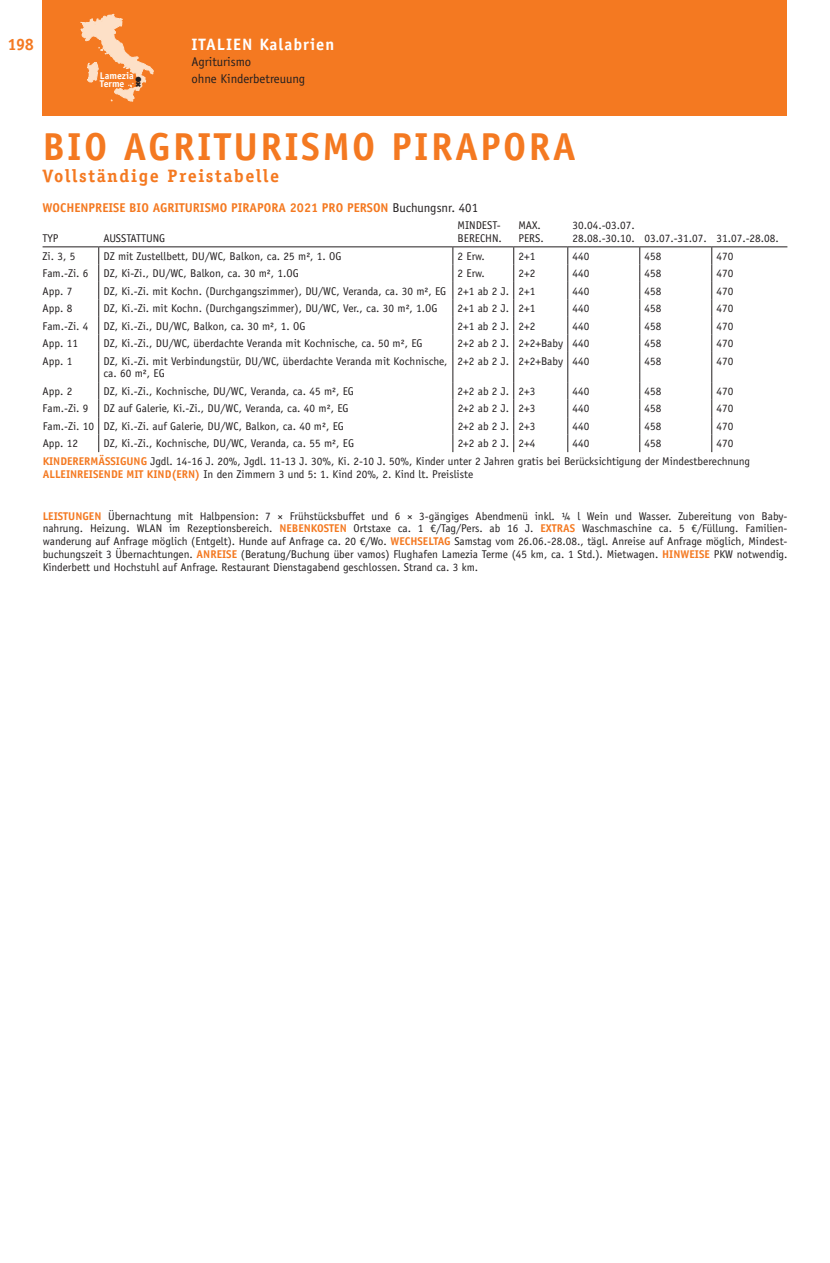
<style>
.page{position:relative;width:830px;height:1263px;background:#fff}
.page>*{position:absolute;margin:0;border:0;box-sizing:border-box;transform-origin:0 0}
.t1{font:700 39px "Officina Sans Std";letter-spacing:.06em;color:#f47921}
.t2{font:700 18px "Officina Serif Std";letter-spacing:.09em;color:#f47921}
.t3{font:700 16.5px "Officina Sans Std";letter-spacing:.06em;color:#fff}
.t4{font:700 16.5px "Officina Sans Std";color:#f47921}
.t5{font:700 12.75px "Officina Sans Std";color:#f47921}
.t6{font:12.75px "Officina Sans Std";color:#231f20}
.t7{font:11.25px/12.8px "Officina Sans Std";color:#231f20}
.t8{font:700 9.75px/8.6px "Officina Sans Std";color:#fff}
.t9{font:7.5px "Zapf Dingbats Std";color:#231f20}
.s1{font-weight:400;color:#231f20}
.s2{font-weight:700;color:#f47921}
</style>
<div class="page">
<div style="left:43px;top:0;width:744px;height:116px;background:#f47921"></div>
<hr style="left:43px;top:246px;width:56px;height:1px;background:#231f20">
<hr style="left:99px;top:246px;width:353px;height:1px;background:#231f20">
<hr style="left:452px;top:246px;width:61px;height:1px;background:#231f20">
<hr style="left:513px;top:246px;width:54px;height:1px;background:#231f20">
<hr style="left:567px;top:246px;width:72px;height:1px;background:#231f20">
<hr style="left:639px;top:246px;width:72px;height:1px;background:#231f20">
<hr style="left:711px;top:246px;width:76px;height:1px;background:#231f20">
<svg style="left:98px;top:247px;width:1px;height:105px"></svg>
<svg style="left:452px;top:247px;width:1px;height:105px"></svg>
<svg style="left:513px;top:247px;width:1px;height:105px"></svg>
<svg style="left:567px;top:247px;width:1px;height:105px"></svg>
<svg style="left:639px;top:247px;width:1px;height:105px"></svg>
<hr style="left:98px;top:352px;width:1px;height:30px;background:#231f20">
<hr style="left:452px;top:352px;width:1px;height:30px;background:#231f20">
<hr style="left:513px;top:352px;width:1px;height:30px;background:#231f20">
<hr style="left:567px;top:352px;width:1px;height:30px;background:#231f20">
<hr style="left:639px;top:352px;width:1px;height:30px;background:#231f20">
<svg style="left:98px;top:382px;width:1px;height:70px"></svg>
<svg style="left:452px;top:382px;width:1px;height:70px"></svg>
<svg style="left:513px;top:382px;width:1px;height:70px"></svg>
<svg style="left:567px;top:382px;width:1px;height:70px"></svg>
<svg style="left:639px;top:382px;width:1px;height:70px"></svg>
<svg style="left:711px;top:247px;width:1px;height:105px"></svg>
<hr style="left:711px;top:352px;width:1px;height:30px;background:#231f20">
<svg style="left:711px;top:382px;width:1px;height:70px"></svg>
<svg style="left:80px;top:14px;width:74px;height:88px"></svg>
<h3 class="t4" style="left:7px;top:34px;width:28px">198</h3>
<p class="t8" style="left:100px;top:71px;width:35px">Lamezia<br>Terme</p>
<p class="t9" style="left:135px;top:76px;width:7px">●</p>
<h3 class="t3" style="left:191px;top:34px;width:144px">ITALIEN Kalabrien</h3>
<p class="t6" style="left:191px;top:71px;width:115px">ohne Kinderbetreuung</p>
<p class="t6" style="left:191px;top:54px;width:61px">Agriturismo</p>
<h1 class="t1" style="left:43px;top:123px;width:534px">BIO AGRITURISMO PIRAPORA</h1>
<h2 class="t2" style="left:43px;top:164px;width:238px">Vollständige Preistabelle</h2>
<p class="t5" style="left:43px;top:200px;width:437px">WOCHENPREISE BIO AGRITURISMO PIRAPORA 2021 PRO PERSON <span class="s1">Buchungsnr. 401</span></p>
<p class="t7" style="left:43px;top:232px;width:18px">TYP</p>
<p class="t7" style="left:103px;top:232px;width:63px">AUSSTATTUNG</p>
<p class="t7" style="left:457px;top:219px;width:46px">MINDEST-<br>BERECHN.</p>
<p class="t7" style="left:518px;top:219px;width:27px">MAX.<br>PERS.</p>
<p class="t7" style="left:572px;top:219px;width:208px">30.04.-03.07.<br>28.08.-30.10. 03.07.-31.07. 31.07.-28.08.</p>
<p class="t7" style="left:43px;top:250px;width:34px">Zi. 3, 5</p>
<p class="t7" style="left:103px;top:250px;width:239px">DZ mit Zustellbett, DU/WC, Balkon, ca. 25 m², 1. OG</p>
<p class="t7" style="left:457px;top:250px;width:29px">2 Erw.</p>
<p class="t7" style="left:518px;top:250px;width:18px">2+1</p>
<p class="t7" style="left:572px;top:250px;width:18px">440</p>
<p class="t7" style="left:644px;top:250px;width:18px">458</p>
<p class="t7" style="left:716px;top:250px;width:18px">470</p>
<p class="t7" style="left:43px;top:267px;width:47px">Fam.-Zi. 6</p>
<p class="t7" style="left:103px;top:267px;width:197px">DZ, Ki-Zi., DU/WC, Balkon, ca. 30 m², 1.OG</p>
<p class="t7" style="left:457px;top:267px;width:29px">2 Erw.</p>
<p class="t7" style="left:518px;top:267px;width:18px">2+2</p>
<p class="t7" style="left:572px;top:267px;width:18px">440</p>
<p class="t7" style="left:644px;top:267px;width:18px">458</p>
<p class="t7" style="left:716px;top:267px;width:18px">470</p>
<p class="t7" style="left:43px;top:285px;width:31px">App. 7</p>
<p class="t7" style="left:103px;top:285px;width:433px">DZ, Ki.-Zi. mit Kochn. (Durchgangszimmer), DU/WC, Veranda, ca. 30 m², EG 2+1 ab 2 J. 2+1</p>
<p class="t7" style="left:572px;top:285px;width:18px">440</p>
<p class="t7" style="left:644px;top:285px;width:18px">458</p>
<p class="t7" style="left:716px;top:285px;width:18px">470</p>
<p class="t7" style="left:43px;top:302px;width:31px">App. 8</p>
<p class="t7" style="left:103px;top:302px;width:335px">DZ, Ki.-Zi. mit Kochn. (Durchgangszimmer), DU/WC, Ver., ca. 30 m², 1.OG</p>
<p class="t7" style="left:457px;top:302px;width:79px">2+1 ab 2 J. 2+1</p>
<p class="t7" style="left:572px;top:302px;width:18px">440</p>
<p class="t7" style="left:644px;top:302px;width:18px">458</p>
<p class="t7" style="left:716px;top:302px;width:18px">470</p>
<p class="t7" style="left:43px;top:319px;width:47px">Fam.-Zi. 4</p>
<p class="t7" style="left:103px;top:319px;width:203px">DZ, Ki.-Zi., DU/WC, Balkon, ca. 30 m², 1. OG</p>
<p class="t7" style="left:457px;top:319px;width:79px">2+1 ab 2 J. 2+2</p>
<p class="t7" style="left:572px;top:319px;width:18px">440</p>
<p class="t7" style="left:644px;top:319px;width:18px">458</p>
<p class="t7" style="left:716px;top:319px;width:18px">470</p>
<p class="t7" style="left:43px;top:337px;width:37px">App. 11</p>
<p class="t7" style="left:103px;top:337px;width:320px">DZ, Ki.-Zi., DU/WC, überdachte Veranda mit Kochnische, ca. 50 m², EG</p>
<p class="t7" style="left:457px;top:337px;width:133px">2+2 ab 2 J. 2+2+Baby 440</p>
<p class="t7" style="left:644px;top:337px;width:18px">458</p>
<p class="t7" style="left:716px;top:337px;width:18px">470</p>
<p class="t7" style="left:43px;top:354px;width:31px">App. 1</p>
<p class="t7" style="left:103px;top:354px;width:345px">DZ, Ki.-Zi. mit Verbindungstür, DU/WC, überdachte Veranda mit Kochnische, ca. 60 m², EG</p>
<p class="t7" style="left:457px;top:354px;width:133px">2+2 ab 2 J. 2+2+Baby 440</p>
<p class="t7" style="left:644px;top:354px;width:18px">458</p>
<p class="t7" style="left:716px;top:354px;width:18px">470</p>
<p class="t7" style="left:43px;top:385px;width:31px">App. 2</p>
<p class="t7" style="left:103px;top:385px;width:252px">DZ, Ki.-Zi., Kochnische, DU/WC, Veranda, ca. 45 m², EG</p>
<p class="t7" style="left:457px;top:385px;width:79px">2+2 ab 2 J. 2+3</p>
<p class="t7" style="left:572px;top:385px;width:18px">440</p>
<p class="t7" style="left:644px;top:385px;width:18px">458</p>
<p class="t7" style="left:716px;top:385px;width:18px">470</p>
<p class="t7" style="left:43px;top:402px;width:47px">Fam.-Zi. 9</p>
<p class="t7" style="left:103px;top:402px;width:246px">DZ auf Galerie, Ki.-Zi., DU/WC, Veranda, ca. 40 m², EG</p>
<p class="t7" style="left:457px;top:402px;width:79px">2+2 ab 2 J. 2+3</p>
<p class="t7" style="left:572px;top:402px;width:18px">440</p>
<p class="t7" style="left:644px;top:402px;width:18px">458</p>
<p class="t7" style="left:716px;top:402px;width:18px">470</p>
<p class="t7" style="left:43px;top:420px;width:303px">Fam.-Zi. 10 DZ, Ki.-Zi. auf Galerie, DU/WC, Balkon, ca. 40 m², EG</p>
<p class="t7" style="left:457px;top:420px;width:79px">2+2 ab 2 J. 2+3</p>
<p class="t7" style="left:572px;top:420px;width:18px">440</p>
<p class="t7" style="left:644px;top:420px;width:18px">458</p>
<p class="t7" style="left:716px;top:420px;width:18px">470</p>
<p class="t7" style="left:43px;top:437px;width:37px">App. 12</p>
<p class="t7" style="left:103px;top:437px;width:252px">DZ, Ki.-Zi., Kochnische, DU/WC, Veranda, ca. 55 m², EG</p>
<p class="t7" style="left:457px;top:437px;width:79px">2+2 ab 2 J. 2+4</p>
<p class="t7" style="left:572px;top:437px;width:18px">440</p>
<p class="t7" style="left:644px;top:437px;width:18px">458</p>
<p class="t7" style="left:43px;top:435px;width:708px;line-height:17.5px;text-indent:673px">470<br><span class="s2">KINDERERMÄSSIGUNG</span> Jgdl. 14-16 J. 20%, Jgdl. 11-13 J. 30%, Ki. 2-10 J. 50%, Kinder unter 2 Jahren gratis bei Berücksichtigung der Mindestberechnung</p>
<p class="t7" style="left:43px;top:467px;width:432px"><span class="s2">ALLEINREISENDE MIT KIND(ERN)</span> In den Zimmern 3 und 5: 1. Kind 20%, 2. Kind lt. Preisliste</p>
<p class="t7" style="left:43px;top:509px;width:746px;text-align:justify"><span class="s2">LEISTUNGEN</span> Übernachtung mit Halbpension: 7 × Frühstücksbuffet und 6 × 3-gängiges Abendmenü inkl. ¼ l Wein und Wasser. Zubereitung von Baby&shy;nahrung. Heizung. WLAN im Rezeptionsbereich. <span class="s2">NEBENKOSTEN</span> Ortstaxe ca. 1 €/Tag/Pers. ab 16 J. <span class="s2">EXTRAS</span> Waschmaschine ca. 5 €/Füllung. Familien&shy;wanderung auf Anfrage möglich (Entgelt). Hunde auf Anfrage ca. 20 €/Wo. <span class="s2">WECHSELTAG</span> Samstag vom 26.06.-28.08., tägl. Anreise auf Anfrage möglich, Mindest&shy;buchungszeit 3 Übernachtungen. <span class="s2">ANREISE</span> (Beratung/Buchung über vamos) Flughafen Lamezia Terme (45 km, ca. 1 Std.). Mietwagen. <span class="s2">HINWEISE</span> PKW notwendig.<br>Kinderbett und Hochstuhl auf Anfrage. Restaurant Dienstagabend geschlossen. Strand ca. 3 km.</p>
</div>
